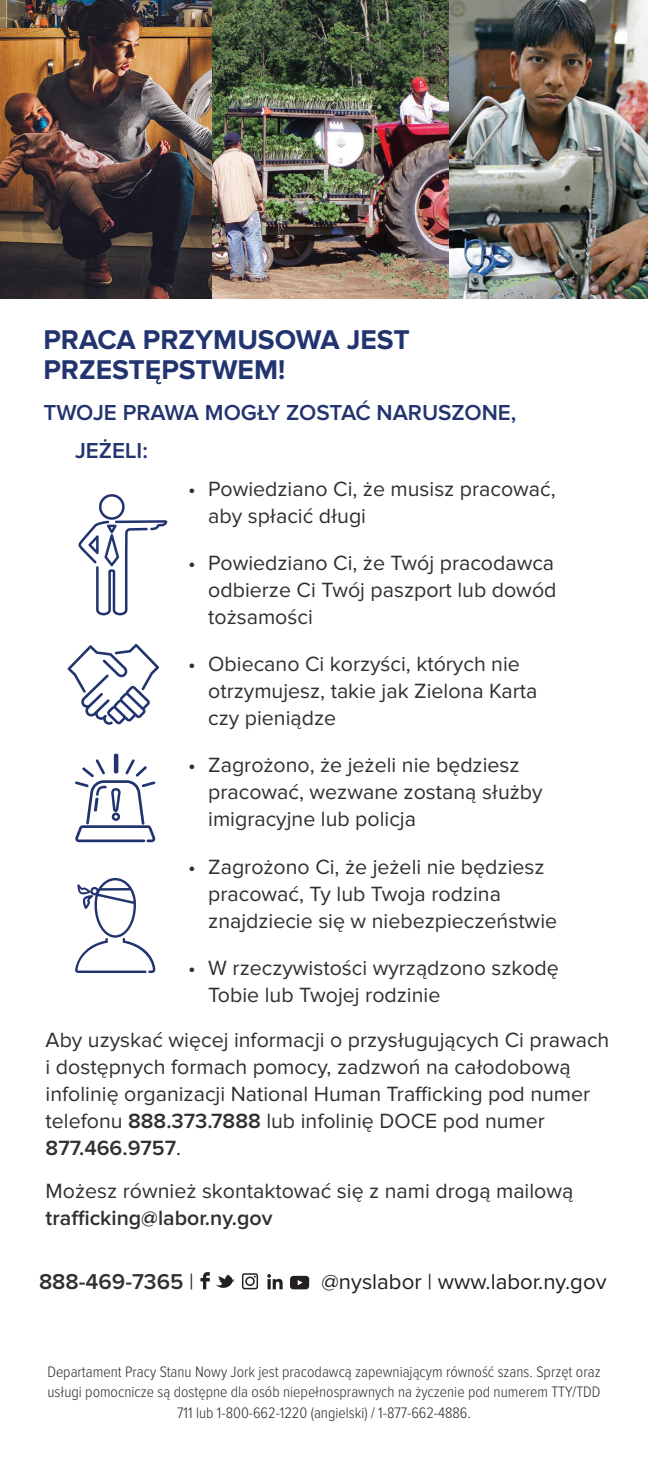
<style>
.page{position:relative;width:648px;height:1458px;background:#fff}
.page>*{position:absolute;margin:0;border:0;box-sizing:border-box;transform-origin:0 0}
.t1{font:700 28.12px/29.2px "Proxima Nova";color:#22346f}
.t2{font:600 22.5px "Proxima Nova";color:#22346f}
.t3{font:600 22.28px "Proxima Nova";color:#312f30}
.t4{font:22.05px "Proxima Nova";color:#231f20}
.t5{font:21.38px/27px "Proxima Nova";color:#312f30}
.t6{font:600 21.38px "Proxima Nova";color:#312f30}
.t7{font:300 15.75px/20.2px "Proxima Nova Cond";color:#312f30;text-align:center}
.s1{font-weight:600}
.s2{font-weight:400}
</style>
<div class="page">
<svg style="left:67px;top:644px;width:92px;height:81px"></svg>
<svg style="left:78px;top:494px;width:89px;height:121px"></svg>
<svg style="left:75px;top:754px;width:80px;height:88px"></svg>
<svg style="left:75px;top:878px;width:81px;height:95px"></svg>
<img style="left:0;top:0;width:648px;height:298px">
<svg style="left:200px;top:1272px;width:10px;height:17px"></svg>
<svg style="left:216px;top:1275px;width:19px;height:13px"></svg>
<svg style="left:242px;top:1273px;width:16px;height:16px"></svg>
<svg style="left:290px;top:1276px;width:19px;height:13px"></svg>
<svg style="left:267px;top:1274px;width:16px;height:15px"></svg>
<h1 class="t1" style="left:43px;top:326px;width:368px">PRACA PRZYMUSOWA JEST<br>PRZESTĘPSTWEM!</h1>
<p class="t2" style="left:43px;top:402px;width:475px">TWOJE PRAWA MOGŁY ZOSTAĆ NARUSZONE,</p>
<p class="t2" style="left:75px;top:441px;width:74px">JEŻELI:</p>
<p class="t5" style="left:208px;top:475px;width:349px;text-indent:-20px">• Powiedziano Ci, że musisz pracować, aby spłacić długi</p>
<p class="t5" style="left:208px;top:550px;width:350px;text-align:justify;text-indent:-20px">• Powiedziano Ci, że Twój pracodawca odbierze Ci Twój paszport lub dowód tożsamości</p>
<p class="t5" style="left:208px;top:651px;width:331px;text-indent:-20px">• Obiecano Ci korzyści, których nie otrzymujesz, takie jak Zielona Karta czy pieniądze</p>
<p class="t5" style="left:208px;top:752px;width:336px;text-indent:-20px">• Zagrożono, że jeżeli nie będziesz pracować, wezwane zostaną służby imigracyjne lub policja</p>
<p class="t5" style="left:208px;top:853px;width:350px;text-indent:-20px">• Zagrożono Ci, że jeżeli nie będziesz pracować, Ty lub Twoja rodzina znajdziecie się w niebezpieczeństwie</p>
<p class="t5" style="left:208px;top:955px;width:352px;text-indent:-20px">• W rzeczywistości wyrządzono szkodę<br>Tobie lub Twojej rodzinie</p>
<p class="t5" style="left:46px;top:1027px;width:565px">Aby uzyskać więcej informacji o przysługujących Ci prawach i dostępnych formach pomocy, zadzwoń na całodobową infolinię organizacji National Human Trafficking pod numer telefonu <span class="s1">888.373.7888</span> lub infolinię DOCE pod numer <span class="s1">877.466.9757</span>.</p>
<p class="t5" style="left:46px;top:1178px;width:529px">Możesz również skontaktować się z nami drogą mailową</p>
<p class="t6" style="left:46px;top:1209px;width:228px">trafficking@labor.ny.gov</p>
<p class="t3" style="left:39px;top:1272px;width:156px">888-469-7365 <span class="s2">|</span></p>
<p class="t4" style="left:322px;top:1269px;width:286px">@nyslabor | www.labor.ny.gov</p>
<p class="t7" style="left:47px;top:1362px;width:555px">Departament Pracy Stanu Nowy Jork jest pracodawcą zapewniającym równość szans. Sprzęt oraz usługi pomocnicze są dostępne dla osób niepełnosprawnych na życzenie pod numerem TTY/TDD<br>711 lub 1-800-662-1220 (angielski) / 1-877-662-4886.</p>
</div>
